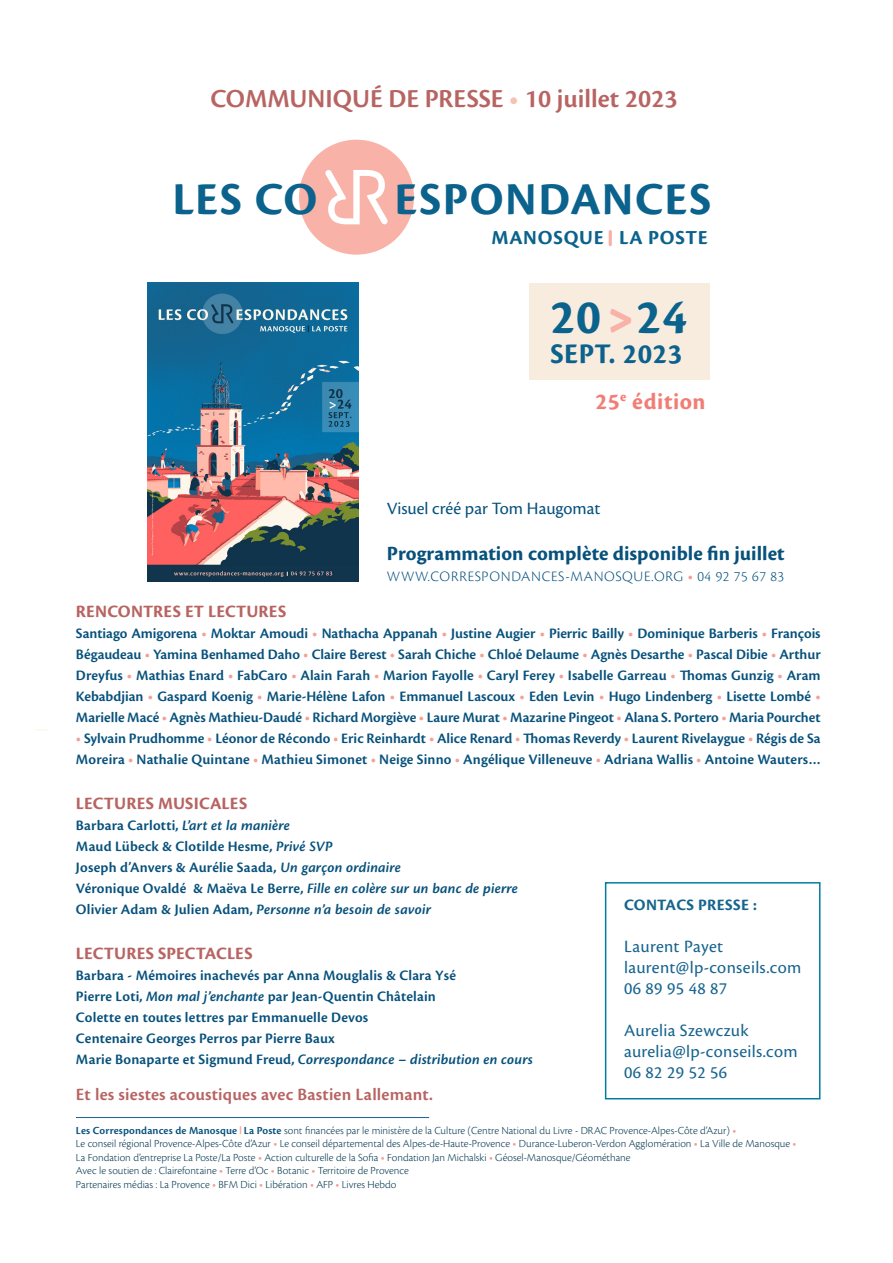
<style>
.page{position:relative;width:893px;height:1263px;background:#fff}
.page>*{position:absolute;margin:0;border:0;box-sizing:border-box;transform-origin:0 0}
.t1{font:700 51px "Cronos Pro";color:#0b628c}
.t2{font:700 47.4px "Cronos Pro";letter-spacing:.035em;color:#0b628c}
.t3{font:700 29.55px "Cronos Pro";letter-spacing:.02em;color:#0b628c}
.t4{font:600 27px "Cronos Pro";color:#b76462}
.t5{font:700 24px "Cronos Pro";letter-spacing:.025em;color:#f17e76}
.t6{font:700 21px "Cronos Pro";letter-spacing:.005em;color:#07517c}
.t7{font:700 20.7px "Cronos Pro";letter-spacing:.035em;color:#0b628c}
.t8{font:18px "Cronos Pro";letter-spacing:.02em;color:#17648e}
.t9{font:700 18px "Cronos Pro";letter-spacing:.01em;color:#b76462}
.t10{font:600 18px "Cronos Pro";letter-spacing:.01em;color:#b76462}
.t11{font:18px "Cronos Pro";color:#07517c}
.t12{font:700 16.5px "Cronos Pro";letter-spacing:.02em;color:#17648e}
.t13{font:600 15px/21px "Cronos Pro";letter-spacing:.01em;color:#07517c;text-align:justify}
.t14{font:italic 600 15px "Cronos Pro";letter-spacing:.01em;color:#07517c}
.t15{font:300 15px "Cronos Pro";letter-spacing:.04em;color:#07517c}
.t16{font:300 11.25px/13.5px "Cronos Pro";color:#01344c}
.s1{color:#f5c2b5}
.s2{font-weight:600;color:#f3a196}
.s3{color:#f3a196}
.s4{font-style:italic}
.s5{font-style:normal}
.s6{font-weight:600;color:#07517c}
</style>
<div class="page">
<div style="left:299px;top:140px;width:115px;height:115px;background:#f9b2a7;border-radius:50%"></div>
<svg style="left:325px;top:170px;width:63px;height:54px"></svg>
<hr style="left:609px;top:230px;width:3px;height:16px;background:#f9b2a7;border-radius:2px">
<hr style="left:76px;top:1117px;width:353px;height:1px;background:#17648e">
<img style="left:147px;top:282px;width:212px;height:300px">
<div style="left:529px;top:284px;width:181px;height:96px;background:#f7ecde"></div>
<svg style="left:610px;top:309px;width:21px;height:24px"></svg>
<div style="left:605px;top:882px;width:215px;height:217px;border:2px solid #007ca3"></div>
<p class="t4" style="left:210px;top:83px;width:469px">COMMUNIQUÉ DE PRESSE <span class="s1">•</span> 10 juillet 2023</p>
<p class="t2" style="left:172px;top:172px;width:147px">LES CO</p>
<p class="t2" style="left:394px;top:172px;width:318px">ESPONDANCES</p>
<p class="t7" style="left:491px;top:226px;width:218px">MANOSQUE LA POSTE</p>
<p class="t1" style="left:550px;top:288px;width:138px">20 24</p>
<p class="t3" style="left:550px;top:337px;width:133px">SEPT. 2023</p>
<p class="t5" style="left:595px;top:388px;width:112px">25<sup>e</sup> édition</p>
<p class="t11" style="left:387px;top:498px;width:215px">Visuel créé par Tom Haugomat</p>
<p class="t6" style="left:387px;top:541px;width:399px">Programmation complète disponible fin juillet</p>
<p class="t15" style="left:387px;top:568px;width:399px">WWW.CORRESPONDANCES-MANOSQUE.ORG <span class="s2">•</span> 04 92 75 67 83</p>
<p class="t9" style="left:76px;top:601px;width:212px">RENCONTRES ET LECTURES</p>
<p class="t13" style="left:76px;top:623px;width:746px">Santiago Amigorena <span class="s3">•</span> Moktar Amoudi <span class="s3">•</span> Nathacha Appanah <span class="s3">•</span> Justine Augier <span class="s3">•</span> Pierric Bailly <span class="s3">•</span> Dominique Barberis <span class="s3">•</span> François Bégaudeau <span class="s3">•</span> Yamina Benhamed Daho <span class="s3">•</span> Claire Berest <span class="s3">•</span> Sarah Chiche <span class="s3">•</span> Chloé Delaume <span class="s3">•</span> Agnès Desarthe <span class="s3">•</span> Pascal Dibie <span class="s3">•</span> Arthur Dreyfus <span class="s3">•</span> Mathias Enard <span class="s3">•</span> FabCaro <span class="s3">•</span> Alain Farah <span class="s3">•</span> Marion Fayolle <span class="s3">•</span> Caryl Ferey <span class="s3">•</span> Isabelle Garreau <span class="s3">•</span> Thomas Gunzig <span class="s3">•</span> Aram Kebabdjian <span class="s3">•</span> Gaspard Koenig <span class="s3">•</span> Marie-Hélène Lafon <span class="s3">•</span> Emmanuel Lascoux <span class="s3">•</span> Eden Levin <span class="s3">•</span> Hugo Lindenberg <span class="s3">•</span> Lisette Lombé <span class="s3">• </span>Marielle Macé <span class="s3">•</span> Agnès Mathieu-Daudé <span class="s3">•</span> Richard Morgiève <span class="s3">•</span> Laure Murat <span class="s3">•</span> Mazarine Pingeot <span class="s3">•</span> Alana S. Portero <span class="s3">•</span> Maria Pourchet</p>
<p class="t13" style="left:76px;top:728px;width:746px"><span class="s3">•</span> Sylvain Prudhomme <span class="s3">•</span> Léonor de Récondo <span class="s3">•</span> Eric Reinhardt <span class="s3">•</span> Alice Renard <span class="s3">•</span> Thomas Reverdy <span class="s3">•</span> Laurent Rivelaygue <span class="s3">•</span> Régis de Sa<br>Moreira <span class="s3">•</span> Nathalie Quintane <span class="s3">•</span> Mathieu Simonet <span class="s3">•</span> Neige Sinno <span class="s3">•</span> Angélique Villeneuve <span class="s3">•</span> Adriana Wallis <span class="s3">•</span> Antoine Wauters…</p>
<p class="t9" style="left:76px;top:793px;width:173px">LECTURES MUSICALES</p>
<p class="t13" style="left:76px;top:815px;width:215px">Barbara Carlotti, <span class="s4">L’art et la manière</span></p>
<p class="t13" style="left:76px;top:836px;width:258px">Maud Lübeck &amp; Clotilde Hesme, <span class="s4">Privé SVP</span></p>
<p class="t13" style="left:76px;top:857px;width:326px">Joseph d’Anvers &amp; Aurélie Saada, <span class="s4">Un garçon ordinaire</span></p>
<p class="t14" style="left:76px;top:879px;width:443px"><span class="s5">Véronique Ovaldé &amp; Maëva Le Berre,</span> Fille en colère sur un banc de pierre</p>
<p class="t14" style="left:76px;top:900px;width:357px"><span class="s5">Olivier Adam &amp; Julien Adam,</span> Personne n’a besoin de savoir</p>
<p class="t9" style="left:76px;top:943px;width:178px">LECTURES SPECTACLES</p>
<p class="t13" style="left:76px;top:965px;width:382px">Barbara - Mémoires inachevés par Anna Mouglalis &amp; Clara Ysé</p>
<p class="t13" style="left:76px;top:986px;width:361px">Pierre Loti, <span class="s4">Mon mal j’enchante</span> par Jean-Quentin Châtelain</p>
<p class="t13" style="left:76px;top:1007px;width:294px">Colette en toutes lettres par Emmanuelle Devos</p>
<p class="t13" style="left:76px;top:1028px;width:260px">Centenaire Georges Perros par Pierre Baux</p>
<p class="t14" style="left:76px;top:1050px;width:459px"><span class="s5">Marie Bonaparte et Sigmund Freud,</span> Correspondance – distribution en cours</p>
<p class="t10" style="left:76px;top:1084px;width:358px">Et les siestes acoustiques avec Bastien Lallemant.</p>
<p class="t12" style="left:624px;top:895px;width:134px">CONTACS PRESSE :</p>
<p class="t8" style="left:624px;top:936px;width:101px">Laurent Payet</p>
<p class="t8" style="left:624px;top:957px;width:179px">laurent@lp-conseils.com</p>
<p class="t8" style="left:624px;top:978px;width:105px">06 89 95 48 87</p>
<p class="t8" style="left:624px;top:1020px;width:126px">Aurelia Szewczuk</p>
<p class="t8" style="left:624px;top:1041px;width:175px">aurelia@lp-conseils.com</p>
<p class="t8" style="left:624px;top:1062px;width:105px">06 82 29 52 56</p>
<p class="t16" style="left:76px;top:1123px;width:662px"><span class="s6">Les Correspondances de Manosque La Poste</span> sont financées par le ministère de la Culture (Centre National du Livre - DRAC Provence-Alpes-Côte d’Azur) <span class="s2">•</span></p>
<p class="t16" style="left:76px;top:1137px;width:722px">Le conseil régional Provence-Alpes-Côte d’Azur <span class="s2">•</span> Le conseil départemental des Alpes-de-Haute-Provence <span class="s2">•</span> Durance-Luberon-Verdon Agglomération <span class="s2">•</span> La Ville de Manosque <span class="s2">•<br></span>La Fondation d’entreprise La Poste/La Poste <span class="s2">•</span> Action culturelle de la Sofia <span class="s2">•</span> Fondation Jan Michalski <span class="s2">•</span> Géosel-Manosque/Géométhane</p>
<p class="t16" style="left:76px;top:1164px;width:334px">Avec le soutien de : Clairefontaine <span class="s2">•</span> Terre d’Oc <span class="s2">•</span> Botanic <span class="s2">•</span> Territoire de Provence</p>
<p class="t16" style="left:76px;top:1177px;width:322px">Partenaires médias : La Provence <span class="s2">•</span> BFM Dici <span class="s2">•</span> Libération <span class="s2">•</span> AFP <span class="s2">•</span> Livres Hebdo</p>
</div>
